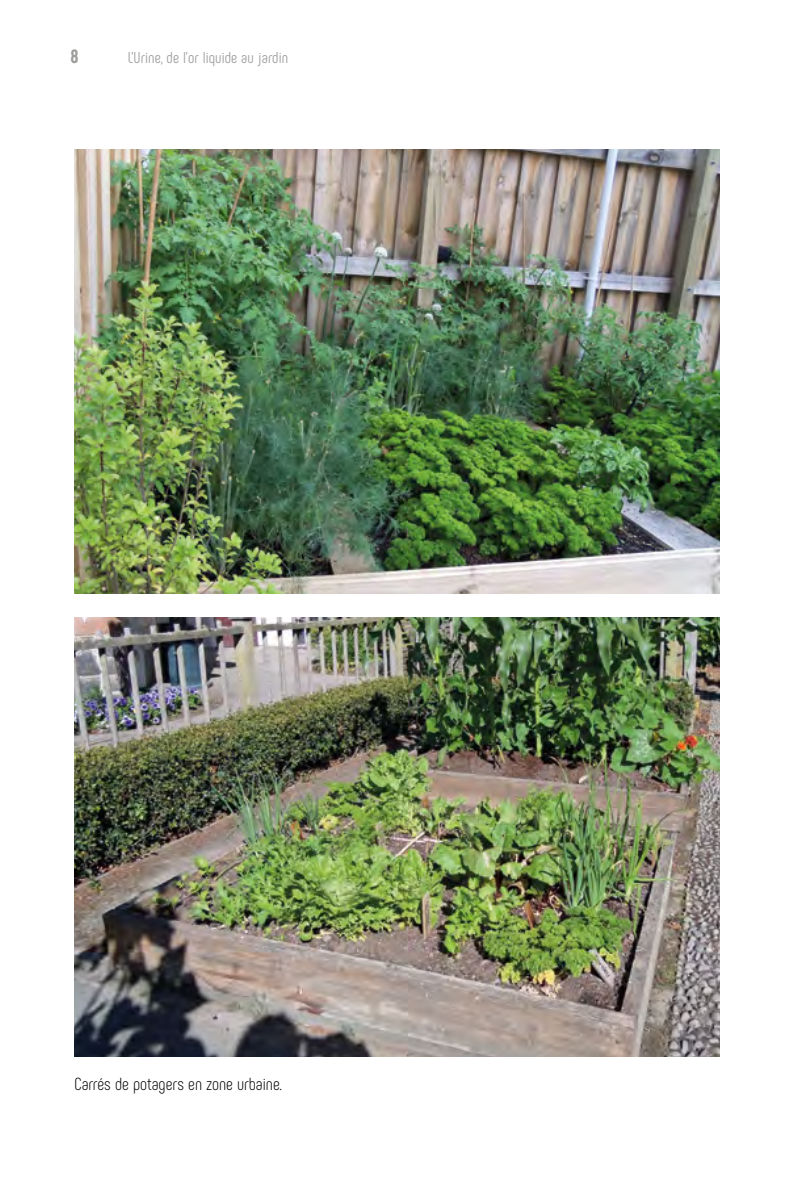
<style>
.page{position:relative;width:794px;height:1191px;background:#fff}
.page>*{position:absolute;margin:0;border:0;box-sizing:border-box;transform-origin:0 0}
.t1{font:800 19.25px "Phenomena";color:#9d9d9c}
.t2{font:300 17.5px "Phenomena";color:#000}
.t3{font:15.75px "Phenomena";letter-spacing:.005em;color:#9d9d9c}
</style>
<div class="page">
<img style="left:74px;top:149px;width:645px;height:444px">
<img style="left:74px;top:618px;width:645px;height:438px">
<p class="t1" style="left:70px;top:44px;width:10px">8</p>
<p class="t3" style="left:128px;top:48px;width:162px">L’Urine, de l’or liquide au jardin</p>
<p class="t2" style="left:74px;top:1074px;width:209px">Carrés de potagers en zone urbaine.</p>
</div>
